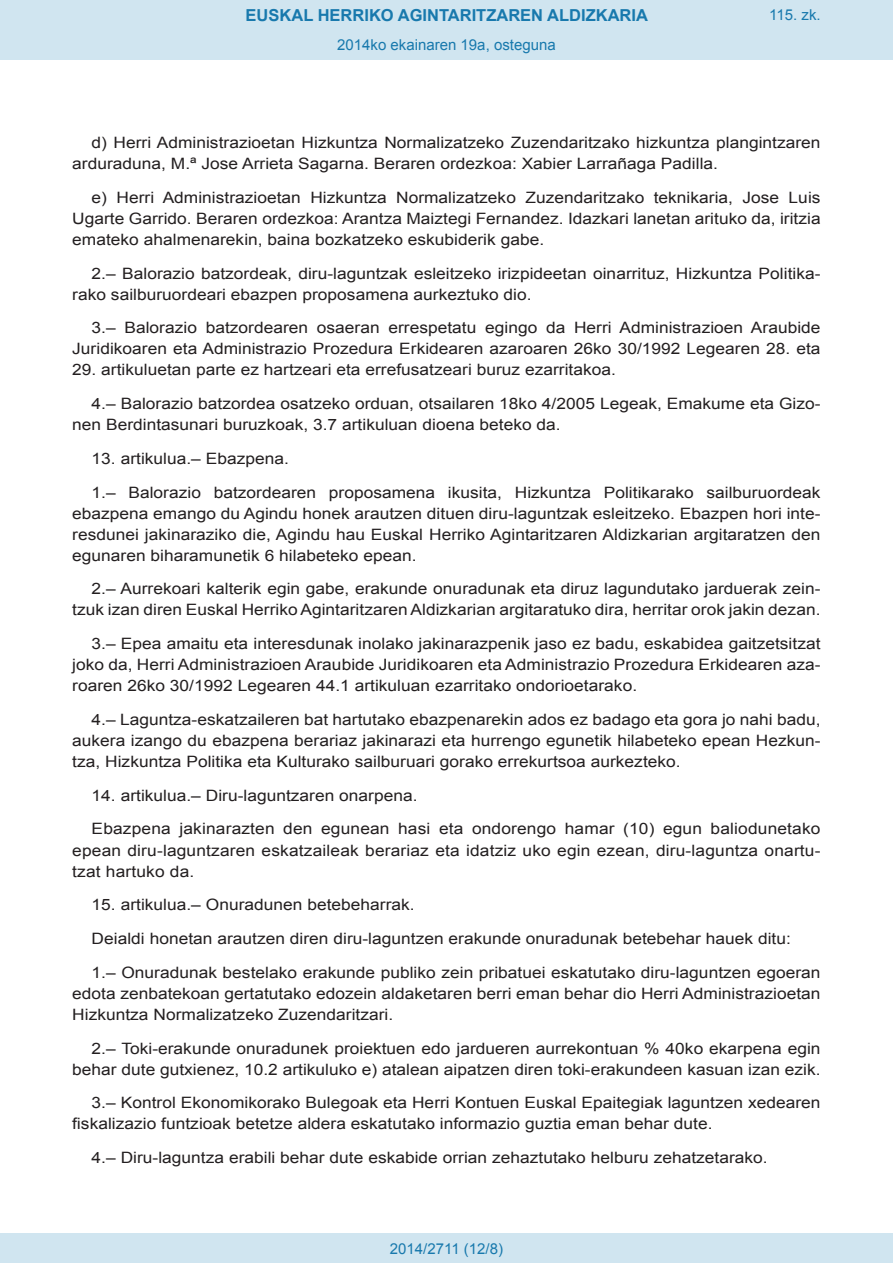
<style>
.page{position:relative;width:893px;height:1263px;background:#fff}
.page>*{position:absolute;margin:0;border:0;box-sizing:border-box;transform-origin:0 0}
.t1{font:700 16.5px "Arial";color:#1879ad}
.BOPVDetalle{font:15.6px/21px "Arial";color:#231f20;text-align:justify;scale:1.11 1}
.Paginacion_Centro{font:15px "Arial";color:#1879ad}
</style>
<div class="page">
<div style="left:0;top:0;width:893px;height:60px;background:#d0e5f0"></div>
<div style="left:0;top:1233px;width:893px;height:30px;background:#d0e5f0"></div>
<p class="t1" style="left:246px;top:4px;width:404px">EUSKAL HERRIKO AGINTARITZAREN ALDIZKARIA</p>
<p class="Paginacion_Centro" style="left:337px;top:35px;width:220px">2014ko ekainaren 19a, osteguna</p>
<p class="Paginacion_Centro" style="left:769px;top:5px;width:53px">115. zk.</p>
<p class="BOPVDetalle" style="left:72px;top:132px;width:676px;text-indent:19px">d) Herri Administrazioetan Hizkuntza Normalizatzeko Zuzendaritzako hizkuntza plangintzaren arduraduna, M.ª Jose Arrieta Sagarna. Beraren ordezkoa: Xabier Larrañaga Padilla.</p>
<p class="BOPVDetalle" style="left:72px;top:187px;width:676px;text-indent:19px">e) Herri Administrazioetan Hizkuntza Normalizatzeko Zuzendaritzako teknikaria, Jose Luis Ugarte Garrido. Beraren ordezkoa: Arantza Maiztegi Fernandez. Idazkari lanetan arituko da, iritzia emateko ahalmenarekin, baina bozkatzeko eskubiderik gabe.</p>
<p class="BOPVDetalle" style="left:72px;top:263px;width:676px;text-indent:19px">2.– Balorazio batzordeak, diru-laguntzak esleitzeko irizpideetan oinarrituz, Hizkuntza Politika&shy;rako sailburuordeari ebazpen proposamena aurkeztuko dio.</p>
<p class="BOPVDetalle" style="left:72px;top:318px;width:676px;text-align:right">3.– Balorazio batzordearen osaeran errespetatu egingo da Herri Administrazioen Araubide<br>Juridikoaren eta Administrazio Prozedura Erkidearen azaroaren 26ko 30/1992 Legearen 28. eta</p>
<p class="BOPVDetalle" style="left:72px;top:360px;width:491px">29. artikuluetan parte ez hartzeari eta errefusatzeari buruz ezarritakoa.</p>
<p class="BOPVDetalle" style="left:72px;top:393px;width:676px;text-indent:19px">4.– Balorazio batzordea osatzeko orduan, otsailaren 18ko 4/2005 Legeak, Emakume eta Gizo&shy;nen Berdintasunari buruzkoak, 3.7 artikuluan dioena beteko da.</p>
<p class="BOPVDetalle" style="left:92px;top:448px;width:179px">13. artikulua.– Ebazpena.</p>
<p class="BOPVDetalle" style="left:72px;top:482px;width:676px;text-indent:19px">1.– Balorazio batzordearen proposamena ikusita, Hizkuntza Politikarako sailburuordeak ebazpena emango du Agindu honek arautzen dituen diru-laguntzak esleitzeko. Ebazpen hori inte&shy;resdunei jakinaraziko die, Agindu hau Euskal Herriko Agintaritzaren Aldizkarian argitaratzen den egunaren biharamunetik 6 hilabeteko epean.</p>
<p class="BOPVDetalle" style="left:72px;top:579px;width:676px;text-align:right">2.– Aurrekoari kalterik egin gabe, erakunde onuradunak eta diruz lagundutako jarduerak zein&shy;tzuk izan diren Euskal Herriko Agintaritzaren Aldizkarian argitaratuko dira, herritar orok jakin dezan.</p>
<p class="BOPVDetalle" style="left:72px;top:633px;width:676px;text-indent:19px">3.– Epea amaitu eta interesdunak inolako jakinarazpenik jaso ez badu, eskabidea gaitzetsitzat joko da, Herri Administrazioen Araubide Juridikoaren eta Administrazio Prozedura Erkidearen aza&shy;roaren 26ko 30/1992 Legearen 44.1 artikuluan ezarritako ondorioetarako.</p>
<p class="BOPVDetalle" style="left:72px;top:709px;width:676px;text-indent:19px">4.– Laguntza-eskatzaileren bat hartutako ebazpenarekin ados ez badago eta gora jo nahi badu, aukera izango du ebazpena berariaz jakinarazi eta hurrengo egunetik hilabeteko epean Hezkun&shy;tza, Hizkuntza Politika eta Kulturako sailburuari gorako errekurtsoa aurkezteko.</p>
<p class="BOPVDetalle" style="left:92px;top:785px;width:295px">14. artikulua.– Diru-laguntzaren onarpena.</p>
<p class="BOPVDetalle" style="left:72px;top:819px;width:676px;text-indent:19px">Ebazpena jakinarazten den egunean hasi eta ondorengo hamar (10) egun baliodunetako epean diru-laguntzaren eskatzaileak berariaz eta idatziz uko egin ezean, diru-laguntza onartu&shy;tzat hartuko da.</p>
<p class="BOPVDetalle" style="left:92px;top:894px;width:292px">15. artikulua.– Onuradunen betebeharrak.</p>
<p class="BOPVDetalle" style="left:92px;top:928px;width:631px">Deialdi honetan arautzen diren diru-laguntzen erakunde onuradunak betebehar hauek ditu:</p>
<p class="BOPVDetalle" style="left:72px;top:962px;width:676px;text-indent:19px">1.– Onuradunak bestelako erakunde publiko zein pribatuei eskatutako diru-laguntzen egoeran edota zenbatekoan gertatutako edozein aldaketaren berri eman behar dio Herri Administrazioetan Hizkuntza Normalizatzeko Zuzendaritzari.</p>
<p class="BOPVDetalle" style="left:72px;top:1038px;width:676px;text-align:right">2.– Toki-erakunde onuradunek proiektuen edo jardueren aurrekontuan % 40ko ekarpena egin behar dute gutxienez, 10.2 artikuluko e) atalean aipatzen diren toki-erakundeen kasuan izan ezik.</p>
<p class="BOPVDetalle" style="left:72px;top:1092px;width:676px;text-indent:19px">3.– Kontrol Ekonomikorako Bulegoak eta Herri Kontuen Euskal Epaitegiak laguntzen xedearen fiskalizazio funtzioak betetze aldera eskatutako informazio guztia eman behar dute.</p>
<p class="BOPVDetalle" style="left:92px;top:1147px;width:611px">4.– Diru-laguntza erabili behar dute eskabide orrian zehaztutako helburu zehatzetarako.</p>
<p class="Paginacion_Centro" style="left:390px;top:1238px;width:115px">2014/2711 (12/8)</p>
</div>
